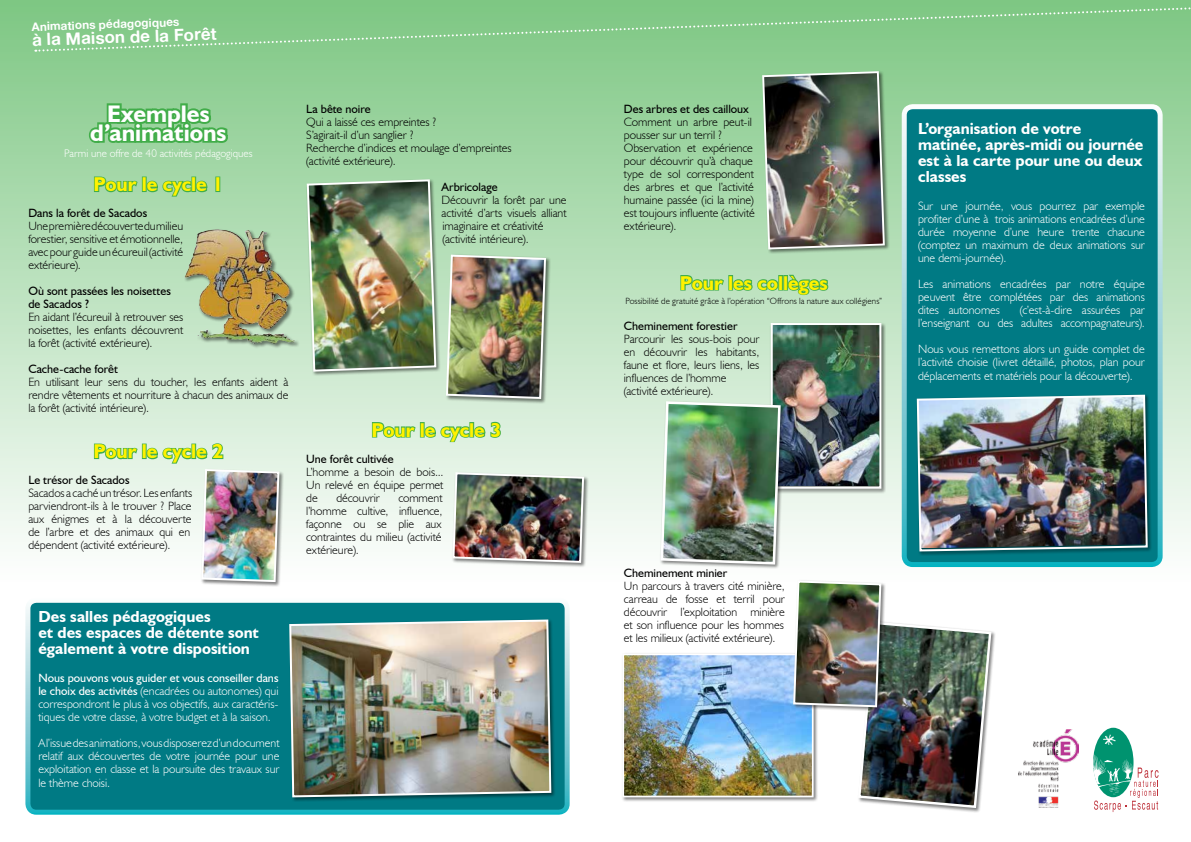
<style>
.page{position:relative;width:1191px;height:842px;background:#fff}
.page>*{position:absolute;margin:0;border:0;box-sizing:border-box;transform-origin:0 0}
.t1{font:700 24px/19px "Humanist 521 BT";color:#fff;text-align:center}
.t2{font:700 20px "Humanist 521 BT";color:#fff200}
.t3{font:17px "Alte Haas Grotesk Bold";color:#fff}
.t4{font:700 16px/16px "Humanist 521 BT";color:#fff}
.t5{font:300 12px/13px "Humanist 521 BT";letter-spacing:-.005em;color:#000;text-align:justify}
.t6{font:300 12px/13px "Humanist 521 BT";letter-spacing:-.005em;color:#fff;text-align:justify}
.t7{font:12px/13px "Humanist 521 BT";letter-spacing:.005em;color:#000}
.t8{font:11.7px "Alte Haas Grotesk Bold";color:#fff}
.t9{font:300 11px "Humanist 521 BT";color:#fff}
.t10{font:300 9px "Humanist 521 BT";letter-spacing:.005em;color:#000}
.s1{font-weight:400}
</style>
<div class="page">
<div style="left:0;top:0;width:1191px;height:581px;background:linear-gradient(to bottom,#7ec783,#fdfefe)"></div>
<div style="left:28px;top:600px;width:539px;height:212px;background:#007a84;border-radius:9px"></div>
<div style="left:25px;top:598px;width:544px;height:217px;border:5px solid #fff;border-radius:9px"></div>
<svg style="left:86px;top:101px;width:145px;height:45px"></svg>
<svg style="left:93px;top:175px;width:46px;height:19px"></svg>
<div style="left:142px;top:177px;width:5px;height:15px;border:2px solid #41ad49"></div>
<div style="left:191px;top:177px;width:5px;height:15px;border:2px solid #41ad49"></div>
<svg style="left:145px;top:179px;width:64px;height:18px"></svg>
<div style="left:215px;top:177px;width:5px;height:15px;border:2px solid #41ad49"></div>
<svg style="left:93px;top:442px;width:46px;height:19px"></svg>
<div style="left:142px;top:444px;width:5px;height:15px;border:2px solid #41ad49"></div>
<svg style="left:371px;top:421px;width:45px;height:18px"></svg>
<div style="left:420px;top:422px;width:5px;height:16px;border:2px solid #41ad49"></div>
<svg style="left:423px;top:420px;width:79px;height:23px"></svg>
<svg style="left:679px;top:274px;width:46px;height:18px"></svg>
<div style="left:728px;top:275px;width:5px;height:16px;border:2px solid #41ad49"></div>
<svg style="left:731px;top:278px;width:49px;height:14px"></svg>
<div style="left:778px;top:275px;width:5px;height:16px;border:2px solid #41ad49"></div>
<div style="left:783px;top:275px;width:5px;height:16px;border:2px solid #41ad49"></div>
<svg style="left:786px;top:273px;width:43px;height:23px"></svg>
<div style="left:1093px;top:728px;width:40px;height:69px;background:#00936f;border-radius:50%"></div>
<svg style="left:1103px;top:735px;width:12px;height:10px"></svg>
<svg style="left:1093px;top:753px;width:65px;height:59px"></svg>
<img style="left:1018px;top:729px;width:60px;height:79px">
<div style="left:288px;top:618px;width:268px;height:184px;background:#000;opacity:.5"></div>
<img style="left:288px;top:618px;width:264px;height:180px">
<div style="left:306px;top:179px;width:135px;height:198px;background:#000;opacity:.5"></div>
<img style="left:306px;top:178px;width:131px;height:195px">
<div style="left:445px;top:254px;width:106px;height:150px;background:#000;opacity:.5"></div>
<img style="left:445px;top:254px;width:102px;height:146px">
<div style="left:769px;top:322px;width:117px;height:172px;background:#000;opacity:.5"></div>
<img style="left:773px;top:326px;width:105px;height:160px">
<div style="left:770px;top:323px;width:111px;height:166px;border:2px solid #fff"></div>
<div style="left:857px;top:621px;width:139px;height:192px;background:#000;opacity:.5"></div>
<div style="left:200px;top:468px;width:84px;height:119px;background:#000;opacity:.5"></div>
<img style="left:145px;top:442px;width:135px;height:141px">
<div style="left:660px;top:400px;width:126px;height:169px;background:#000;opacity:.5"></div>
<img style="left:659px;top:400px;width:123px;height:166px">
<div style="left:621px;top:652px;width:197px;height:150px;background:#000;opacity:.5"></div>
<img style="left:625px;top:656px;width:167px;height:138px">
<div style="left:622px;top:653px;width:191px;height:144px;border:2px solid #fff"></div>
<div style="left:452px;top:471px;width:137px;height:97px;background:#000;opacity:.5"></div>
<img style="left:451px;top:471px;width:134px;height:93px">
<div style="left:761px;top:70px;width:128px;height:184px;background:#000;opacity:.5"></div>
<img style="left:761px;top:70px;width:125px;height:180px">
<div style="left:37px;top:6px;width:1154px;height:47px;background:#84c989"></div>
<div style="left:904px;top:107px;width:256px;height:457px;background:#007a84;border-radius:9px"></div>
<div style="left:901px;top:104px;width:261px;height:463px;border:5px solid #fff;border-radius:9px"></div>
<div style="left:915px;top:394px;width:237px;height:162px;background:#000;opacity:.5"></div>
<img style="left:915px;top:394px;width:233px;height:158px">
<img style="left:792px;top:579px;width:200px;height:230px">
<div style="left:184px;top:228px;width:115px;height:121px;background:#000;opacity:.5"></div>
<img style="left:184px;top:229px;width:48px;height:106px">
<p class="t8" style="left:31px;top:20px;width:149px;rotate:-2deg">Animations pédagogiques</p>
<h3 class="t3" style="left:32px;top:29px;width:186px;rotate:-2deg">à la Maison de la Forêt</h3>
<h1 class="t1" style="left:90px;top:103px;width:138px">Exemples d’animations</h1>
<p class="t9" style="left:64px;top:146px;width:190px">Parmi une offre de 40 activités pédagogiques</p>
<h2 class="t2" style="left:93px;top:172px;width:131px">Pour le cycle 1</h2>
<p class="t7" style="left:28px;top:206px;width:120px">Dans la forêt de Sacados</p>
<p class="t5" style="left:28px;top:219px;width:156px">Une première découverte du milieu forestier, sensitive et émotionnelle, avec pour guide un écureuil (activité extérieure).</p>
<p class="t7" style="left:28px;top:284px;width:144px">Où sont passées les noisettes de Sacados ?</p>
<p class="t5" style="left:28px;top:310px;width:156px">En aidant l’écureuil à retrouver ses noisettes, les enfants découvrent la forêt (activité extérieure).</p>
<p class="t7" style="left:28px;top:362px;width:91px">Cache-cache forêt</p>
<p class="t5" style="left:28px;top:375px;width:261px">En utilisant leur sens du toucher, les enfants aident à rendre vêtements et nourriture à chacun des animaux de la forêt (activité intérieure).</p>
<h2 class="t2" style="left:93px;top:439px;width:131px">Pour le cycle 2</h2>
<p class="t7" style="left:28px;top:473px;width:103px">Le trésor de Sacados</p>
<p class="t5" style="left:28px;top:486px;width:165px;text-align:left">Sacados a caché un trésor. Les enfants parviendront-ils à le trouver ? Place aux énigmes et à la découverte de l’arbre et des animaux qui en dépendent (activité extérieure).</p>
<p class="t7" style="left:306px;top:102px;width:66px">La bête noire</p>
<p class="t5" style="left:306px;top:115px;width:207px;text-align:left">Qui a laissé ces empreintes ?<br>S’agirait-il d’un sanglier ?<br>Recherche d’indices et moulage d’empreintes (activité extérieure).</p>
<p class="t7" style="left:441px;top:180px;width:57px">Arbricolage</p>
<p class="t5" style="left:441px;top:193px;width:126px;text-align:left">Découvrir la forêt par une activité d’arts visuels alliant imaginaire et créativité (activité intérieure).</p>
<h2 class="t2" style="left:371px;top:417px;width:131px">Pour le cycle 3</h2>
<p class="t7" style="left:306px;top:452px;width:89px">Une forêt cultivée</p>
<p class="t5" style="left:306px;top:465px;width:139px">L’homme a besoin de bois...<br>Un relevé en équipe permet de</p>
<p class="t5" style="left:336px;top:491px;width:45px">découvrir</p>
<p class="t5" style="left:306px;top:491px;width:138px;text-indent:92px">comment l’homme cultive, influence, façonne ou se plie aux contraintes du milieu (activité extérieure).</p>
<h3 class="t4" style="left:38px;top:608px;width:222px">Des salles pédagogiques<br>et des espaces de détente sont également à votre disposition</h3>
<p class="t6" style="left:38px;top:671px;width:242px"><span class="s1">Nous pouvons vous guider et vous conseiller dans le choix des activités</span> (encadrées ou autonomes) qui correspondront le plus à vos objectifs, aux caractéris&shy;tiques de votre classe, à votre budget et à la saison.</p>
<p class="t6" style="left:38px;top:736px;width:243px">A l’issue des animations, vous disposerez d’un document relatif aux découvertes de votre journée pour une exploitation en classe et la poursuite des travaux sur</p>
<p class="t6" style="left:38px;top:776px;width:73px">le thème choisi.</p>
<p class="t7" style="left:624px;top:102px;width:127px">Des arbres et des cailloux</p>
<p class="t5" style="left:624px;top:115px;width:133px;text-align:left">Comment un arbre peut-il pousser sur un terril ?<br>Observation et expérience pour découvrir qu’à chaque type de sol correspondent des arbres et que l’activité humaine passée (ici la mine) est toujours influente (activité extérieure).</p>
<h2 class="t2" style="left:680px;top:270px;width:149px">Pour les collèges</h2>
<p class="t10" style="left:625px;top:295px;width:258px">Possibilité de gratuité grâce à l’opération “Offrons la nature aux collégiens”</p>
<p class="t7" style="left:624px;top:319px;width:115px">Cheminement forestier</p>
<p class="t5" style="left:624px;top:332px;width:137px;text-align:left">Parcourir les sous-bois pour en découvrir les habitants, faune et flore, leurs liens, les influences de l’homme (activité extérieure).</p>
<h3 class="t4" style="left:918px;top:121px;width:227px">L’organisation de votre matinée, après-midi ou journée est à la carte pour une ou deux classes</h3>
<p class="t6" style="left:918px;top:199px;width:228px">Sur une journée, vous pourrez par exemple profiter d’une à trois animations encadrées d’une durée moyenne d’une heure trente chacune (comptez un maximum de deux animations sur une demi-journée).</p>
<p class="t6" style="left:918px;top:277px;width:228px">Les animations encadrées par notre équipe peuvent être complétées par des animations dites autonomes</p>
<p class="t6" style="left:918px;top:303px;width:228px;text-align:right">(c’est-à-dire assurées par<br>l’enseignant ou des adultes accompagnateurs).</p>
<p class="t6" style="left:918px;top:342px;width:228px">Nous vous remettons alors un guide complet de l’activité choisie (livret détaillé, photos, plan pour</p>
<p class="t6" style="left:918px;top:369px;width:216px">déplacements et matériels pour la découverte).</p>
<p class="t7" style="left:624px;top:566px;width:105px">Cheminement minier</p>
<p class="t5" style="left:624px;top:579px;width:163px">Un parcours à travers cité minière, carreau de fosse et terril pour découvrir l’exploitation minière et son influence pour les hommes et les milieux (activité extérieure).</p>
</div>
